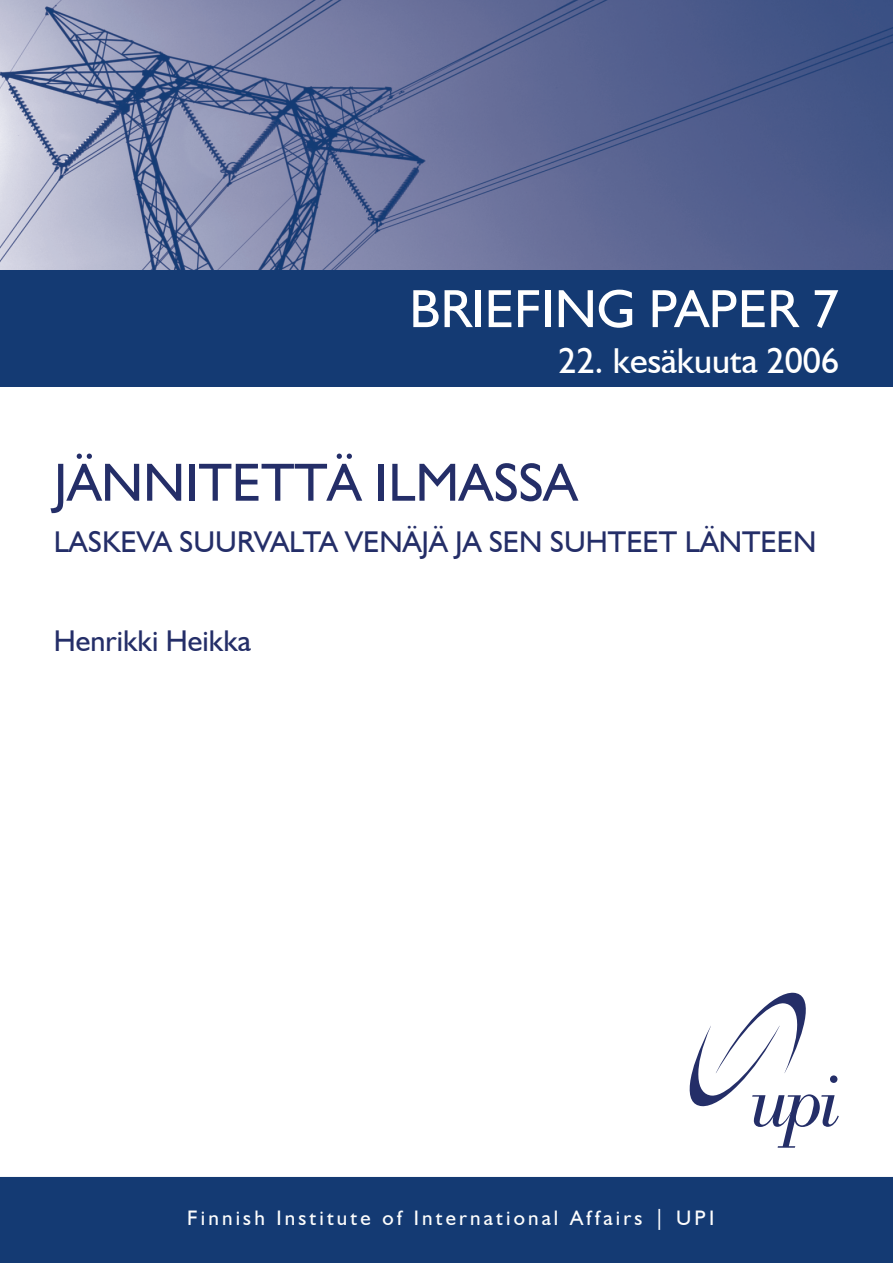
<style>
.page{position:relative;width:893px;height:1263px;background:#fff}
.page>*{position:absolute;margin:0;border:0;box-sizing:border-box;transform-origin:0 0}
.t1{font:54px "Humanist 521 BT";color:#242e68}
.t2{font:54px "Humanist 521 BT";color:#fff}
.t3{font:36px "Humanist 521 BT";color:#fff}
.t4{font:30px "Humanist 521 BT";color:#242e68}
.t5{font:21px "Humanist 521 BT";letter-spacing:.15em;color:#fdfdfd}
</style>
<div class="page">
<div style="left:0;top:1177px;width:892px;height:86px;background:#143a73"></div>
<img style="left:0;top:0;width:892px;height:271px">
<div style="left:0;top:271px;width:892px;height:116px;background:#143a73"></div>
<svg style="left:689px;top:992px;width:149px;height:156px"></svg>
<h1 class="t2" style="left:409px;top:275px;width:431px">BRIEFING PAPER 7</h1>
<p class="t3" style="left:558px;top:339px;width:282px">22. kesäkuuta 2006</p>
<h1 class="t1" style="left:54px;top:449px;width:525px">JÄNNITETTÄ ILMASSA</h1>
<p class="t4" style="left:54px;top:523px;width:764px">LASKEVA SUURVALTA VENÄJÄ JA SEN SUHTEET LÄNTEEN</p>
<p class="t4" style="left:54px;top:622px;width:199px">Henrikki Heikka</p>
<p class="t5" style="left:187px;top:1205px;width:528px">Finnish Institute of International Affairs | UPI</p>
</div>
